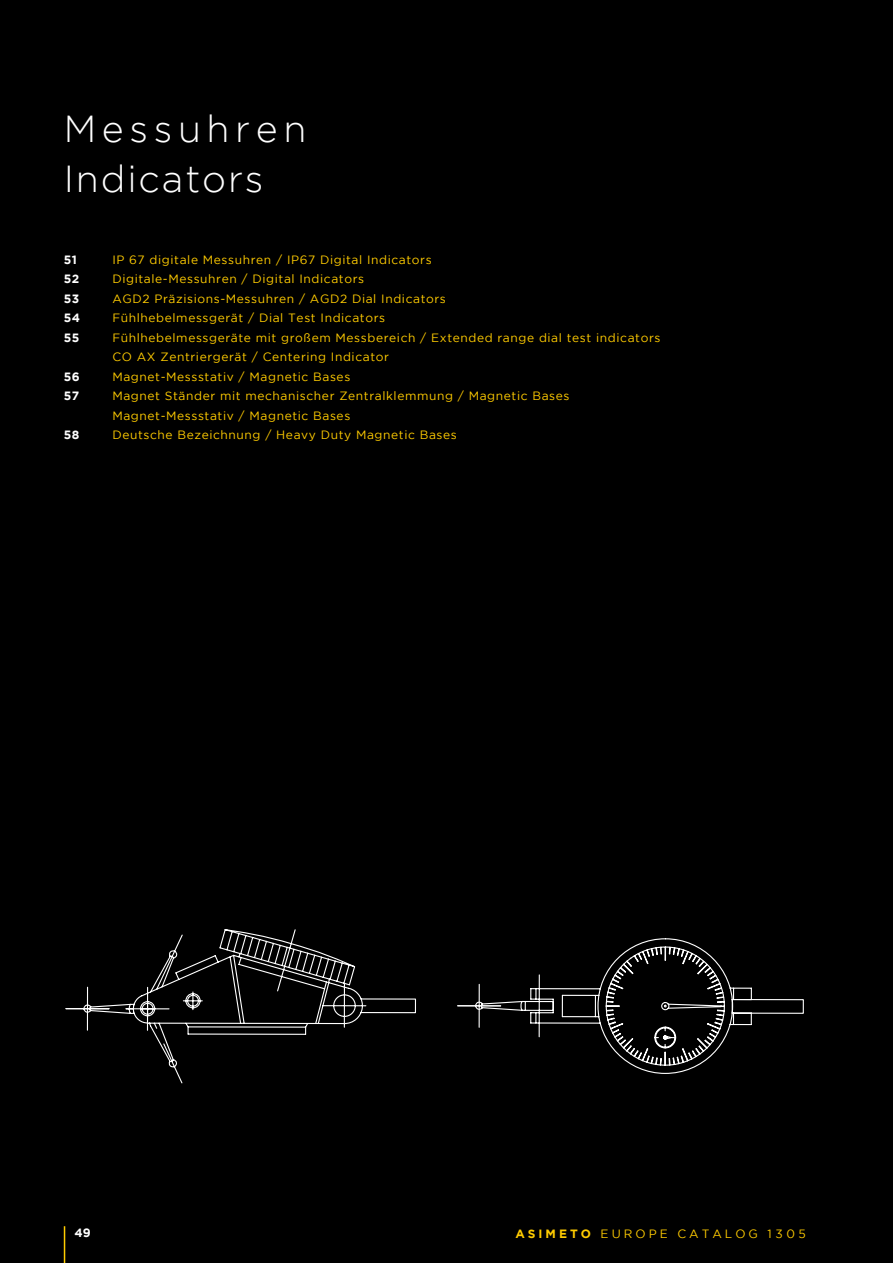
<style>
.page{position:relative;width:893px;height:1263px;background:#000}
.page>*{position:absolute;margin:0;border:0;box-sizing:border-box;transform-origin:0 0}
.t1{font:300 37.5px/49.5px "Gotham";letter-spacing:.05em;color:#fff}
.t2{font:12px/19.5px "Gotham";letter-spacing:.05em;color:#fc0}
.t3{font:12px "Gotham";letter-spacing:.25em;color:#fc0}
.t4{font:700 12px "Gotham";letter-spacing:.05em;color:#fff}
.s1{font-weight:700}
</style>
<div class="page">
<svg style="left:65px;top:929px;width:351px;height:155px"></svg>
<svg style="left:457px;top:938px;width:347px;height:136px"></svg>
<hr style="left:64px;top:1226px;width:1px;height:37px;background:#fc0">
<h1 class="t1" style="left:64px;top:104px;width:244px">Messuhren<br>Indicators</h1>
<p class="t4" style="left:64px;top:253px;width:15px">51</p>
<p class="t2" style="left:112px;top:250px;width:321px">IP 67 digitale Messuhren / IP67 Digital Indicators</p>
<p class="t4" style="left:64px;top:272px;width:17px">52</p>
<p class="t2" style="left:112px;top:269px;width:253px">Digitale-Messuhren / Digital Indicators</p>
<p class="t4" style="left:64px;top:292px;width:17px">53</p>
<p class="t2" style="left:112px;top:289px;width:335px">AGD2 Präzisions-Messuhren / AGD2 Dial Indicators</p>
<p class="t4" style="left:64px;top:311px;width:18px">54</p>
<p class="t2" style="left:112px;top:308px;width:274px">Fühlhebelmessgerät / Dial Test Indicators</p>
<p class="t4" style="left:64px;top:331px;width:17px">55</p>
<p class="t2" style="left:112px;top:328px;width:550px">Fühlhebelmessgeräte mit großem Messbereich / Extended range dial test indicators<br>CO AX Zentriergerät / Centering Indicator</p>
<p class="t4" style="left:64px;top:370px;width:18px">56</p>
<p class="t2" style="left:112px;top:367px;width:239px">Magnet-Messstativ / Magnetic Bases</p>
<p class="t4" style="left:64px;top:389px;width:17px">57</p>
<p class="t2" style="left:112px;top:386px;width:459px">Magnet Ständer mit mechanischer Zentralklemmung / Magnetic Bases<br>Magnet-Messstativ / Magnetic Bases</p>
<p class="t4" style="left:64px;top:428px;width:17px">58</p>
<p class="t2" style="left:112px;top:425px;width:346px">Deutsche Bezeichnung / Heavy Duty Magnetic Bases</p>
<p class="t4" style="left:75px;top:1225px;width:18px">49</p>
<p class="t3" style="left:515px;top:1227px;width:292px"><span class="s1">ASIMETO</span> EUROPE CATALOG 1305</p>
</div>
